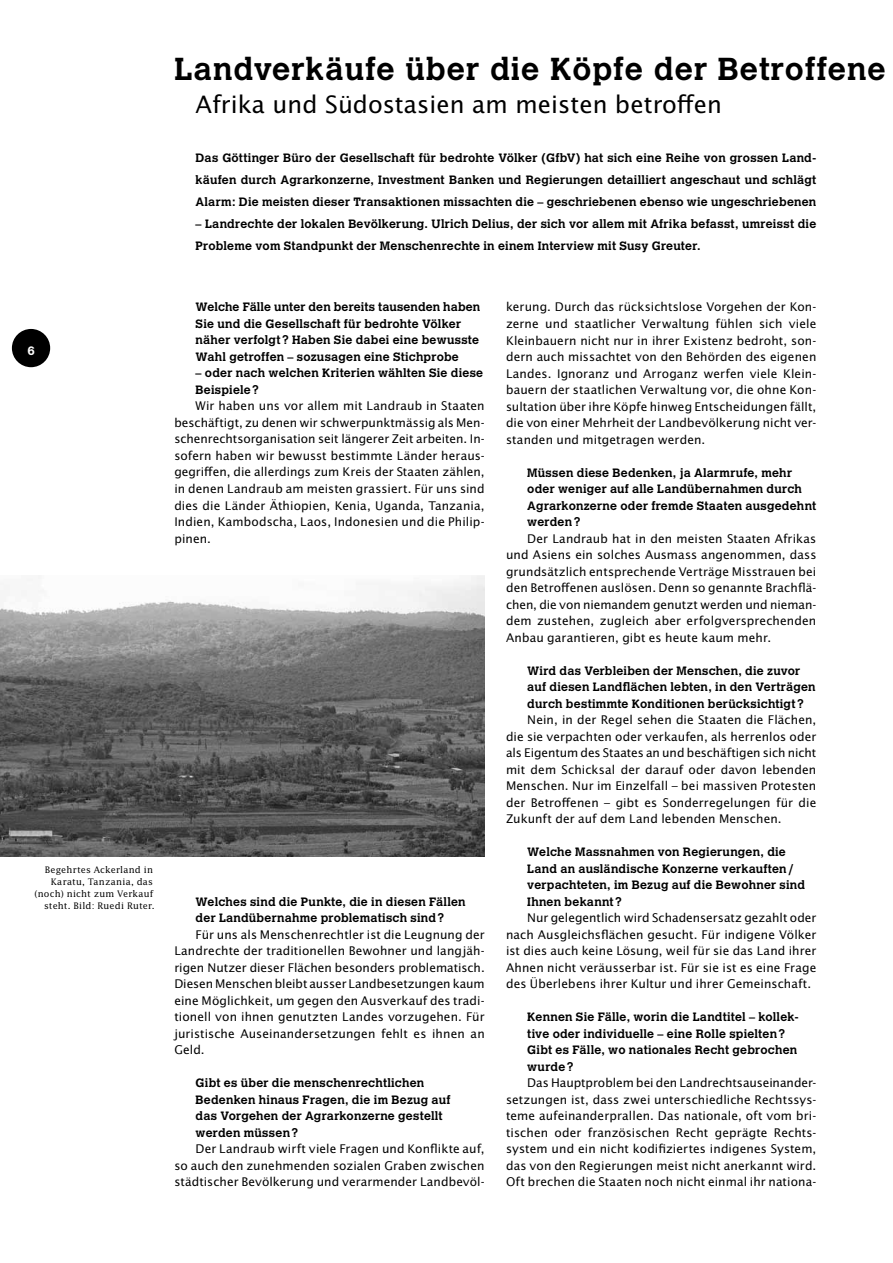
<style>
.page{position:relative;width:893px;height:1263px;background:#fff}
.page>*{position:absolute;margin:0;border:0;box-sizing:border-box;transform-origin:0 0}
.t1{font:700 31.5px "Calvert";letter-spacing:.03em;color:#000}
.t2{font:24px "Lucida Sans";color:#000}
.t3{font:12px/16.5px "Lucida Sans";letter-spacing:.005em;color:#000;text-align:justify}
.t4{font:700 12px/16.5px "Calvert";letter-spacing:.015em;color:#000}
.t5{font:700 12px "Calvert";color:#fff}
.t6{font:9px/12px "Lucida";letter-spacing:.02em;color:#000;text-align:right}
</style>
<div class="page">
<div style="left:12px;top:329px;width:38px;height:38px;background:#000;border-radius:50%"></div>
<img style="left:0;top:575px;width:485px;height:281px">
<h1 class="t1" style="left:174px;top:49px;width:713px">Landverkäufe über die Köpfe der Betroffene</h1>
<h2 class="t2" style="left:196px;top:90px;width:528px">Afrika und Südostasien am meisten betroffen</h2>
<p class="t4" style="left:196px;top:147px;width:622px;line-height:22px;text-align:justify">Das Göttinger Büro der Gesellschaft für bedrohte Völker (GfbV) hat sich eine Reihe von grossen Land&shy;käufen durch Agrarkonzerne, Investment Banken und Regierungen detailliert angeschaut und schlägt Alarm: Die meisten dieser Transaktionen missachten die – geschriebenen ebenso wie ungeschriebenen</p>
<p class="t4" style="left:196px;top:213px;width:622px;line-height:22px">– Landrechte der lokalen Bevölkerung. Ulrich Delius, der sich vor allem mit Afrika befasst, umreisst die<br>Probleme vom Standpunkt der Menschenrechte in einem Interview mit Susy Greuter.</p>
<p class="t5" style="left:27px;top:343px;width:9px">6</p>
<p class="t4" style="left:196px;top:299px;width:286px">Welche Fälle unter den bereits tausenden haben Sie und die Gesellschaft für bedrohte Völker näher verfolgt? Haben Sie dabei eine bewusste Wahl getroffen – sozusagen eine Stichprobe</p>
<p class="t4" style="left:196px;top:365px;width:289px">– oder nach welchen Kriterien wählten Sie diese<br>Beispiele?</p>
<p class="t3" style="left:174px;top:398px;width:312px;text-indent:21px">Wir haben uns vor allem mit Landraub in Staaten beschäftigt, zu denen wir schwerpunktmässig als Men&shy;schenrechtsorganisation seit längerer Zeit arbeiten. In&shy;sofern haben wir bewusst bestimmte Länder heraus&shy;gegriffen, die allerdings zum Kreis der Staaten zählen, in denen Landraub am meisten grassiert. Für uns sind dies die Länder Äthiopien, Kenia, Uganda, Tanzania, Indien, Kambodscha, Laos, Indonesien und die Philip&shy;pinen.</p>
<p class="t6" style="left:34px;top:864px;width:122px">Begehrtes Ackerland in<br>Karatu, Tanzania, das (noch) nicht zum Verkauf steht. Bild: Ruedi Ruter.</p>
<p class="t4" style="left:196px;top:893px;width:272px">Welches sind die Punkte, die in diesen Fällen der Landübernahme problematisch sind?</p>
<p class="t3" style="left:174px;top:926px;width:312px;text-indent:21px">Für uns als Menschenrechtler ist die Leugnung der Landrechte der traditionellen Bewohner und langjäh&shy;rigen Nutzer dieser Flächen besonders problematisch.<br>Diesen Menschen bleibt ausser Landbesetzungen kaum eine Möglichkeit, um gegen den Ausverkauf des tradi&shy;tionell von ihnen genutzten Landes vorzugehen. Für juristische Auseinandersetzungen fehlt es ihnen an Geld.</p>
<p class="t4" style="left:196px;top:1074px;width:256px">Gibt es über die menschenrechtlichen Bedenken hinaus Fragen, die im Bezug auf das Vorgehen der Agrarkonzerne gestellt werden müssen?</p>
<p class="t3" style="left:174px;top:1140px;width:312px;text-indent:21px">Der Landraub wirft viele Fragen und Konflikte auf, so auch den zunehmenden sozialen Graben zwischen städtischer Bevölkerung und verarmender Landbevöl-</p>
<p class="t3" style="left:506px;top:299px;width:312px">kerung. Durch das rücksichtslose Vorgehen der Kon&shy;zerne und staatlicher Verwaltung fühlen sich viele Kleinbauern nicht nur in ihrer Existenz bedroht, son&shy;dern auch missachtet von den Behörden des eigenen Landes. Ignoranz und Arroganz werfen viele Klein&shy;bauern der staatlichen Verwaltung vor, die ohne Kon&shy;sultation über ihre Köpfe hinweg Entscheidungen fällt, die von einer Mehrheit der Landbevölkerung nicht ver&shy;standen und mitgetragen werden.</p>
<p class="t4" style="left:527px;top:464px;width:291px">Müssen diese Bedenken, ja Alarmrufe, mehr oder weniger auf alle Landübernahmen durch Agrarkonzerne oder fremde Staaten ausgedehnt werden?</p>
<p class="t3" style="left:506px;top:530px;width:312px;text-indent:21px">Der Landraub hat in den meisten Staaten Afrikas und Asiens ein solches Ausmass angenommen, dass grundsätzlich entsprechende Verträge Misstrauen bei den Betroffenen auslösen. Denn so genannte Brachflä&shy;chen, die von niemandem genutzt werden und nieman&shy;dem zustehen, zugleich aber erfolgversprechenden Anbau garantieren, gibt es heute kaum mehr.</p>
<p class="t4" style="left:527px;top:662px;width:290px">Wird das Verbleiben der Menschen, die zuvor auf diesen Landflächen lebten, in den Verträgen durch bestimmte Konditionen berücksichtigt?</p>
<p class="t3" style="left:506px;top:711px;width:312px;text-indent:21px">Nein, in der Regel sehen die Staaten die Flächen, die sie verpachten oder verkaufen, als herrenlos oder als Eigentum des Staates an und beschäftigen sich nicht mit dem Schicksal der darauf oder davon lebenden Menschen. Nur im Einzelfall – bei massiven Protesten der Betroffenen – gibt es Sonderregelungen für die Zukunft der auf dem Land lebenden Menschen.</p>
<p class="t4" style="left:527px;top:843px;width:279px">Welche Massnahmen von Regierungen, die Land an ausländische Konzerne verkauften/ verpachteten, im Bezug auf die Bewohner sind Ihnen bekannt?</p>
<p class="t3" style="left:506px;top:909px;width:312px;text-indent:21px">Nur gelegentlich wird Schadensersatz gezahlt oder nach Ausgleichsflächen gesucht. Für indigene Völker ist dies auch keine Lösung, weil für sie das Land ihrer Ahnen nicht veräusserbar ist. Für sie ist es eine Frage des Überlebens ihrer Kultur und ihrer Gemeinschaft.</p>
<p class="t4" style="left:527px;top:1008px;width:273px">Kennen Sie Fälle, worin die Landtitel – kollek&shy;tive oder individuelle – eine Rolle spielten?<br>Gibt es Fälle, wo nationales Recht gebrochen wurde?</p>
<p class="t3" style="left:506px;top:1074px;width:312px;text-indent:21px">Das Hauptproblem bei den Landrechtsauseinander&shy;setzungen ist, dass zwei unterschiedliche Rechtssys&shy;teme aufeinanderprallen. Das nationale, oft vom bri&shy;tischen oder französischen Recht geprägte Rechts&shy;system und ein nicht kodifiziertes indigenes System, das von den Regierungen meist nicht anerkannt wird.<br>Oft brechen die Staaten noch nicht einmal ihr nationa-</p>
</div>
